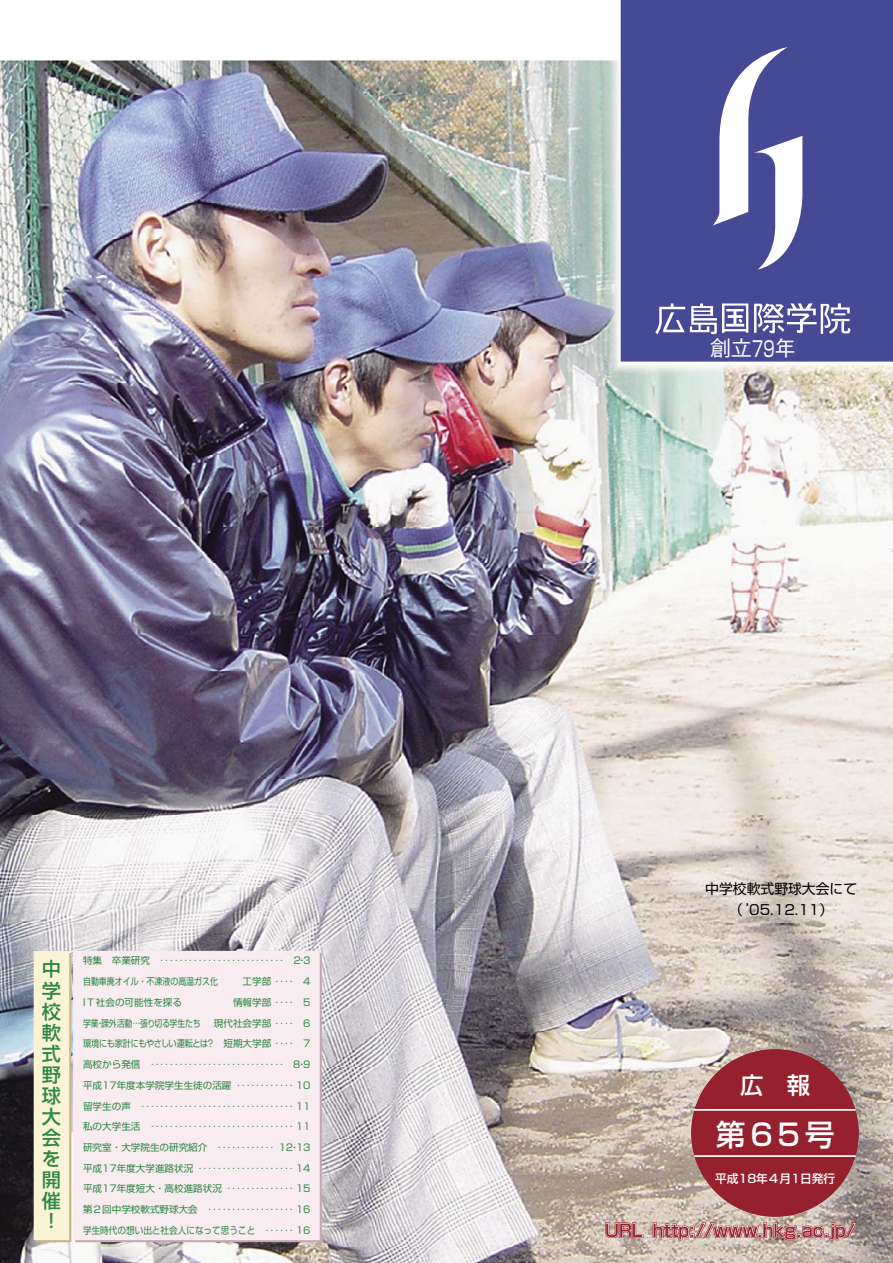
<style>
.page{position:relative;width:893px;height:1263px;background:#fff}
.page>*{position:absolute;margin:0;border:0;box-sizing:border-box;transform-origin:0 0}
.t1{font:500 29.7px "Shin Go Pro";color:#fff}
.t2{font:500 23.4px "Shin Go Pro";color:#fff}
.t3{font:500 21.3px "Gothic BBB Pro";color:#fff}
.t4{font:500 19.2px/21px "Shin Go Pro";color:#2d8842;text-align:justify}
.t5{font:500 16.95px "Shin Go Pro";color:#94212d}
.t6{font:13.8px/21.3px "Shin Go Pro";color:#000;text-align:center}
.t7{font:500 11.7px "Shin Go Pro";color:#fff}
.t8{font:9.6px/20.7px "Shin Go Pro";color:#2d8842}
.t9{font:9.6px "Shin Go Pro";letter-spacing:-.02em;color:#2d8842;scale:.82 1}
.s1{font-family:"Shin Go Pro";font-weight:400}
</style>
<div class="page">
<img style="left:0;top:0;width:893px;height:1263px">
<div style="left:621px;top:0;width:272px;height:362px;background:#464a95"></div>
<svg style="left:713px;top:47px;width:89px;height:223px"></svg>
<svg style="left:655px;top:303px;width:93px;height:31px"></svg>
<svg style="left:754px;top:303px;width:97px;height:31px"></svg>
<div style="left:36px;top:953px;width:35px;height:289px;background:#d5c299"></div>
<div style="left:34px;top:951px;width:35px;height:289px;background:#fbf3d5"></div>
<div style="left:73px;top:951px;width:247px;height:289px;background:#f8ecf0"></div>
<svg style="left:604px;top:1221px;width:40px;height:18px"></svg>
<svg style="left:652px;top:1049px;width:207px;height:196px;background:#ac6769"></svg>
<p class="t4" style="left:42px;top:956px;width:21px">中学校軟式野球大会を開催！</p>
<p class="t8" style="left:83px;top:949px;width:230px">特集　卒業研究 ‥‥‥‥‥‥‥‥‥‥‥‥‥ ２・３自動車廃オイル・不凍液の高温ガス化</p>
<p class="t8" style="left:243px;top:970px;width:69px">工学部 ‥‥ 4</p>
<p class="t8" style="left:83px;top:991px;width:100px">I T 社会の可能性を探る</p>
<p class="t8" style="left:233px;top:991px;width:79px">情報学部 ‥‥ 5</p>
<p class="t9" style="left:83px;top:1015px;width:145px">学業・課外活動…張り切る学生たち</p>
<p class="t8" style="left:83px;top:1011px;width:229px;text-align:justify;text-indent:131px">現代社会学部 ‥‥ 6環境にも家計にもやさしい運転とは？ 短期大学部 ‥‥ 7高校から発信 ‥‥‥‥‥‥‥‥‥‥‥‥‥‥ 8・9平成17年度本学院学生生徒の活躍 ‥‥‥‥‥‥１0留学生の声 ‥‥‥‥‥‥‥‥‥‥‥‥‥‥‥‥１1私の大学生活 ‥‥‥‥‥‥‥‥‥‥‥‥‥‥‥１1研究室・大学院生の研究紹介 ‥‥‥‥‥‥ 12・13平成17年度大学進路状況 ‥‥‥‥‥‥‥‥‥‥１4平成17年度短大・高校進路状況 ‥‥‥‥‥‥‥１5第２回中学校軟式野球大会 ‥‥‥‥‥‥‥‥‥１6学生時代の想い出と社会人になって思うこと ‥‥‥１6</p>
<p class="t3" style="left:710px;top:331px;width:88px">創立<span class="s1">７９</span>年</p>
<p class="t6" style="left:705px;top:876px;width:154px">中学校軟式野球大会にて（ ’05.12.11）</p>
<p class="t2" style="left:740px;top:1066px;width:72px">広　報</p>
<p class="t1" style="left:716px;top:1111px;width:120px">第 6５号</p>
<p class="t7" style="left:715px;top:1168px;width:122px">平成18年４月1日発行</p>
<p class="t5" style="left:605px;top:1216px;width:251px">URL http://www.hkg.ac.jp/</p>
</div>
